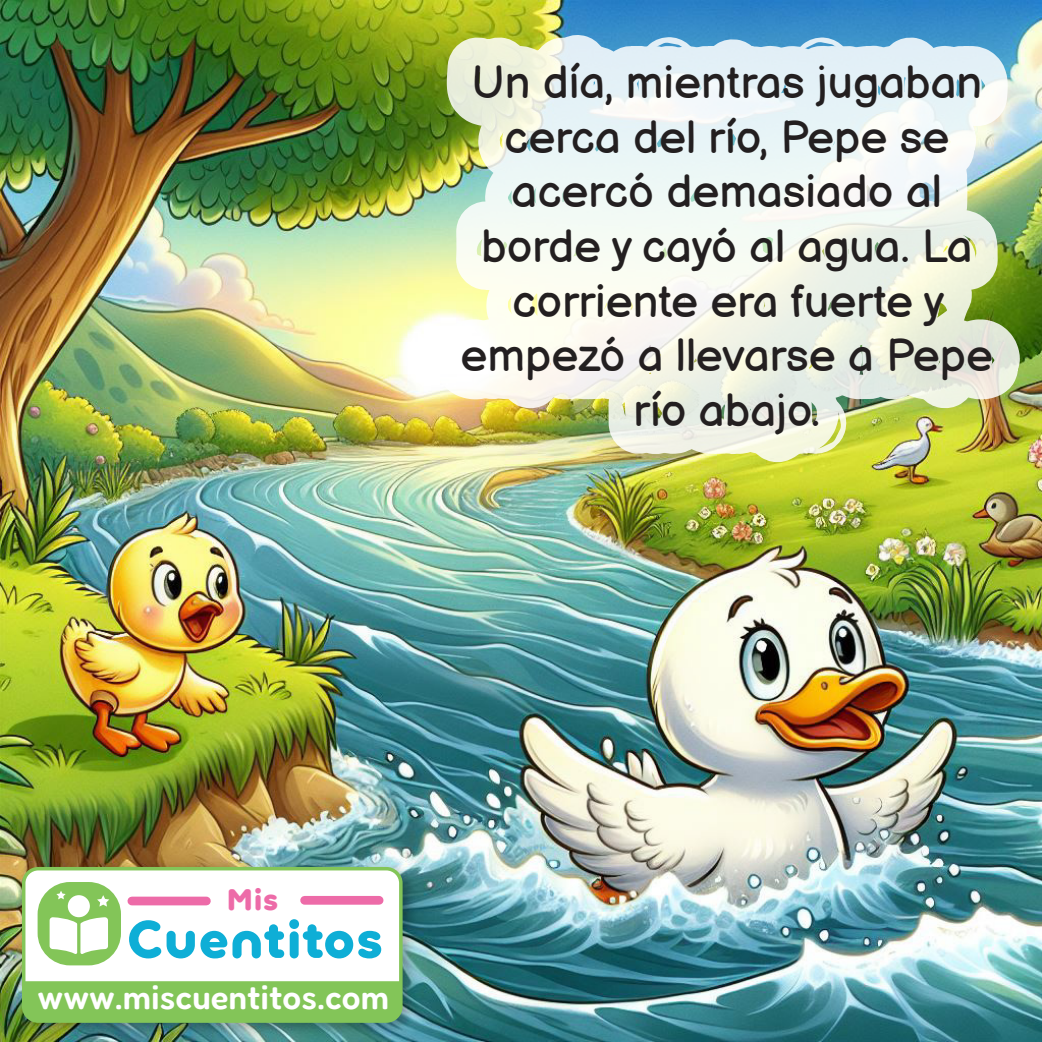
<style>
.page{position:relative;width:1042px;height:1042px;background:#fff}
.page>*{position:absolute;margin:0;border:0;box-sizing:border-box;transform-origin:0 0}
.t1{font:53.02px "Ultima Regular 4";color:#0eaed6}
.t2{font:45.5px/54.6px "Balsamiq Sans";color:#231f20;text-align:center}
.t3{font:500 semi-condensed 33.6px "Fredoka";color:#fff;scale:1.14 1}
.t4{font:30.1px "Ultima Regular 4";color:#ed6ba8}
</style>
<div class="page">
<img style="left:0;top:0;width:1042px;height:1042px">
<img style="left:948px;top:511px;width:85px;height:58px">
<img style="left:432px;top:511px;width:126px;height:58px">
<img style="left:851px;top:511px;width:97px;height:58px">
<img style="left:558px;top:511px;width:65px;height:58px">
<img style="left:623px;top:511px;width:52px;height:58px">
<img style="left:675px;top:511px;width:176px;height:58px">
<img style="left:432px;top:0;width:601px;height:511px">
<img style="left:12px;top:857px;width:410px;height:185px">
<div style="left:24px;top:869px;width:377px;height:152px;background:#fff;border-radius:15px"></div>
<div style="left:22px;top:867px;width:381px;height:156px;border:4px solid #83c558;border-radius:15px"></div>
<div style="left:305px;top:896px;width:74px;height:9px;background:#ed6ba8"></div>
<div style="left:132px;top:897px;width:74px;height:8px;background:#ed6ba8"></div>
<div style="left:38px;top:882px;width:83px;height:83px;background:#83c558;border-radius:32px"></div>
<svg style="left:50px;top:891px;width:59px;height:63px"></svg>
<div style="left:24px;top:981px;width:377px;height:40px;background:#83c558"></div>
<p class="t2" style="left:460px;top:53px;width:534px">Un día, mientras jugaban cerca del río, Pepe se acercó demasiado al borde y cayó al agua. La corriente era fuerte y empezó a llevarse a Pepe río abajo.</p>
<p class="t4" style="left:227px;top:879px;width:53px">Mis</p>
<p class="t1" style="left:126px;top:905px;width:258px">Cuentitos</p>
<p class="t3" style="left:38px;top:976px;width:310px">www.miscuentitos.com</p>
</div>
